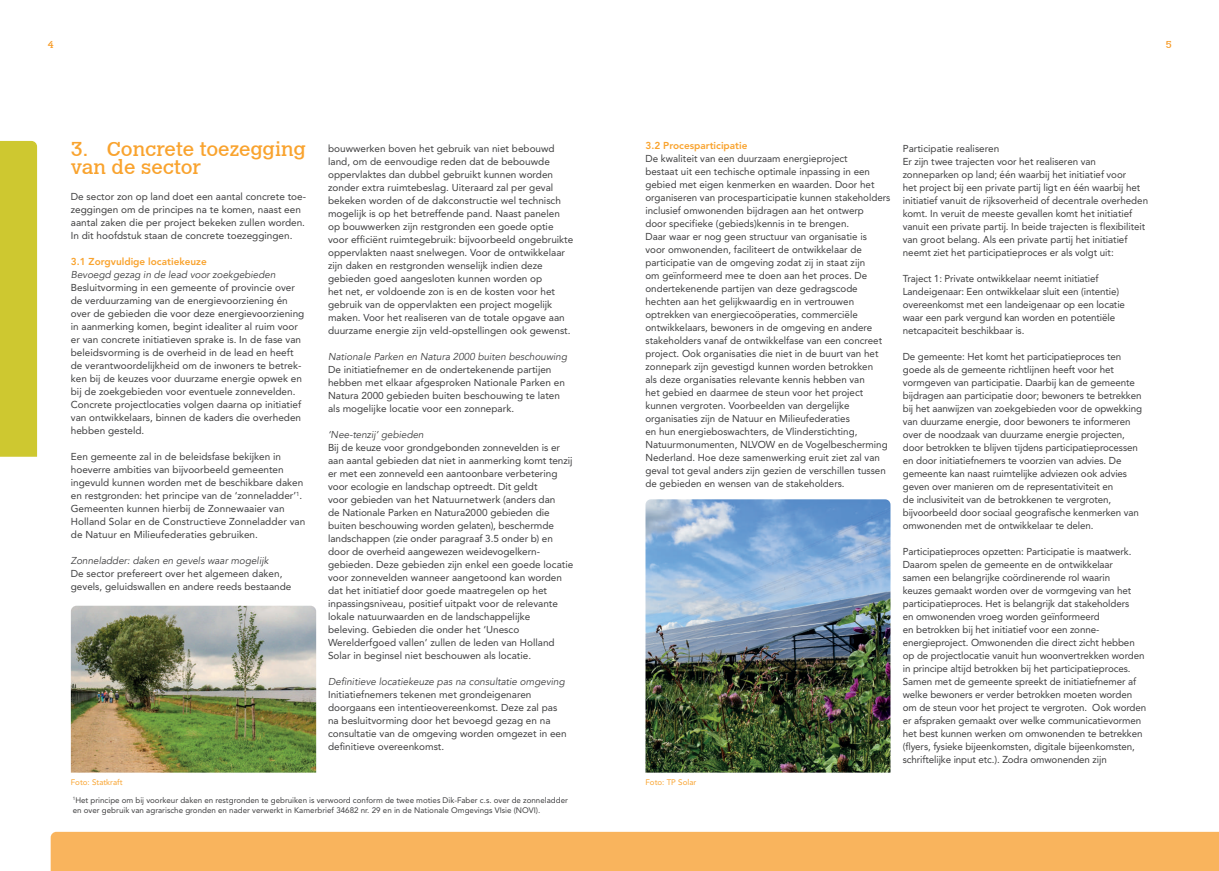
<style>
.page{position:relative;width:1219px;height:871px;background:#fff}
.page>*{position:absolute;margin:0;border:0;box-sizing:border-box;transform-origin:0 0}
.t1{font:20px/18px "Calvert";color:#f9a32e}
.t2{font:10px/13px "Avenir";color:#3e3e3f}
.t3{font:italic 10px "Avenir";color:#3e3e3f}
.t4{font:800 10px "Avenir LT Std";color:#f9a32e}
.t5{font:10px "Calvert";color:#f79a24}
.t6{font:8px/9.6px "Avenir";color:#3e3e3f}
.t7{font:8px "Avenir";color:#f9a32e}
</style>
<div class="page">
<div style="left:0;top:141px;width:37px;height:315px;background:#cec830"></div>
<img style="left:71px;top:605px;width:245px;height:167px">
<div style="left:51px;top:831px;width:1168px;height:39px;background:#f9b45d"></div>
<img style="left:645px;top:499px;width:245px;height:273px">
<p class="t5" style="left:48px;top:38px;width:7px">4</p>
<p class="t5" style="left:1166px;top:38px;width:7px">5</p>
<h1 class="t1" style="left:71px;top:140px;width:237px">3. Concrete toezegging van de sector</h1>
<p class="t2" style="left:71px;top:190px;width:237px">De sector zon op land doet een aantal concrete toe&shy;zeggingen om de principes na te komen, naast een aantal zaken die per project bekeken zullen worden.<br>In dit hoofdstuk staan de concrete toezeggingen.</p>
<p class="t4" style="left:71px;top:255px;width:137px">3.1 Zorgvuldige locatiekeuze</p>
<p class="t3" style="left:71px;top:268px;width:206px">Bevoegd gezag in de lead voor zoekgebieden</p>
<p class="t2" style="left:71px;top:281px;width:235px">Besluitvorming in een gemeente of provincie over de verduurzaming van de energievoorziening én over de gebieden die voor deze energievoorziening in aanmerking komen, begint idealiter al ruim voor er van concrete initiatieven sprake is. In de fase van beleidsvorming is de overheid in de lead en heeft de verantwoordelijkheid om de inwoners te betrek&shy;ken bij de keuzes voor duurzame energie opwek en bij de zoekgebieden voor eventuele zonnevelden.<br>Concrete projectlocaties volgen daarna op initiatief van ontwikkelaars, binnen de kaders die overheden hebben gesteld.</p>
<p class="t2" style="left:71px;top:450px;width:236px">Een gemeente zal in de beleidsfase bekijken in hoeverre ambities van bijvoorbeeld gemeenten ingevuld kunnen worden met de beschikbare daken en restgronden: het principe van de ‘zonneladder’<sup>1</sup>.<br>Gemeenten kunnen hierbij de Zonnewaaier van Holland Solar en de Constructieve Zonneladder van de Natuur en Milieufederaties gebruiken.</p>
<p class="t3" style="left:71px;top:554px;width:199px">Zonneladder: daken en gevels waar mogelijk</p>
<p class="t2" style="left:71px;top:567px;width:222px">De sector prefereert over het algemeen daken, gevels, geluidswallen en andere reeds bestaande</p>
<p class="t2" style="left:328px;top:142px;width:247px">bouwwerken boven het gebruik van niet bebouwd land, om de eenvoudige reden dat de bebouwde oppervlaktes dan dubbel gebruikt kunnen worden zonder extra ruimtebeslag. Uiteraard zal per geval bekeken worden of de dakconstructie wel technisch mogelijk is op het betreffende pand. Naast panelen op bouwwerken zijn restgronden een goede optie voor efficiënt ruimtegebruik: bijvoorbeeld ongebruikte oppervlakten naast snelwegen. Voor de ontwikkelaar zijn daken en restgronden wenselijk indien deze gebieden goed aangesloten kunnen worden op<br>het net, er voldoende zon is en de kosten voor het gebruik van de oppervlakten een project mogelijk maken. Voor het realiseren van de totale opgave aan duurzame energie zijn veld-opstellingen ook gewenst.</p>
<p class="t3" style="left:328px;top:350px;width:241px">Nationale Parken en Natura 2000 buiten beschouwing</p>
<p class="t2" style="left:328px;top:363px;width:238px">De initiatiefnemer en de ondertekenende partijen hebben met elkaar afgesproken Nationale Parken en Natura 2000 gebieden buiten beschouwing te laten als mogelijke locatie voor een zonnepark.</p>
<p class="t3" style="left:328px;top:428px;width:97px">‘Nee-tenzij’ gebieden</p>
<p class="t2" style="left:328px;top:441px;width:247px">Bij de keuze voor grondgebonden zonnevelden is er aan aantal gebieden dat niet in aanmerking komt tenzij er met een zonneveld een aantoonbare verbetering voor ecologie en landschap optreedt. Dit geldt<br>voor gebieden van het Natuurnetwerk (anders dan<br>de Nationale Parken en Natura2000 gebieden die buiten beschouwing worden gelaten), beschermde landschappen (zie onder paragraaf 3.5 onder b) en door de overheid aangewezen weidevogelkern&shy;gebieden. Deze gebieden zijn enkel een goede locatie voor zonnevelden wanneer aangetoond kan worden dat het initiatief door goede maatregelen op het inpassingsniveau, positief uitpakt voor de relevante lokale natuurwaarden en de landschappelijke beleving. Gebieden die onder het ‘Unesco Werelderfgoed vallen’ zullen de leden van Holland Solar in beginsel niet beschouwen als locatie.</p>
<p class="t3" style="left:328px;top:675px;width:238px">Definitieve locatiekeuze pas na consultatie omgeving</p>
<p class="t2" style="left:328px;top:688px;width:240px">Initiatiefnemers tekenen met grondeigenaren doorgaans een intentieovereenkomst. Deze zal pas na besluitvorming door het bevoegd gezag en na consultatie van de omgeving worden omgezet in een definitieve overeenkomst.</p>
<p class="t4" style="left:645px;top:139px;width:104px">3.2 Procesparticipatie</p>
<p class="t2" style="left:645px;top:152px;width:246px">De kwaliteit van een duurzaam energieproject<br>bestaat uit een techische optimale inpassing in een gebied met eigen kenmerken en waarden. Door het organiseren van procesparticipatie kunnen stakeholders inclusief omwonenden bijdragen aan het ontwerp<br>door specifieke (gebieds)kennis in te brengen.<br>Daar waar er nog geen structuur van organisatie is<br>voor omwonenden, faciliteert de ontwikkelaar de participatie van de omgeving zodat zij in staat zijn<br>om geïnformeerd mee te doen aan het proces. De ondertekenende partijen van deze gedragscode hechten aan het gelijkwaardig en in vertrouwen optrekken van energiecoöperaties, commerciële ontwikkelaars, bewoners in de omgeving en andere stakeholders vanaf de ontwikkelfase van een concreet project. Ook organisaties die niet in de buurt van het zonnepark zijn gevestigd kunnen worden betrokken<br>als deze organisaties relevante kennis hebben van<br>het gebied en daarmee de steun voor het project kunnen vergroten. Voorbeelden van dergelijke organisaties zijn de Natuur en Milieufederaties<br>en hun energieboswachters, de Vlinderstichting, Natuurmonumenten, NLVOW en de Vogelbescherming Nederland. Hoe deze samenwerking eruit ziet zal van geval tot geval anders zijn gezien de verschillen tussen de gebieden en wensen van de stakeholders.</p>
<p class="t2" style="left:903px;top:142px;width:247px">Participatie realiseren<br>Er zijn twee trajecten voor het realiseren van zonneparken op land; één waarbij het initiatief voor<br>het project bij een private partij ligt en één waarbij het initiatief vanuit de rijksoverheid of decentrale overheden komt. In veruit de meeste gevallen komt het initiatief vanuit een private partij. In beide trajecten is flexibiliteit van groot belang. Als een private partij het initiatief neemt ziet het participatieproces er als volgt uit:</p>
<p class="t2" style="left:903px;top:272px;width:224px">Traject 1: Private ontwikkelaar neemt initiatief Landeigenaar: Een ontwikkelaar sluit een (intentie) overeenkomst met een landeigenaar op een locatie waar een park vergund kan worden en potentiële netcapaciteit beschikbaar is.</p>
<p class="t2" style="left:903px;top:350px;width:241px">De gemeente: Het komt het participatieproces ten goede als de gemeente richtlijnen heeft voor het vormgeven van participatie. Daarbij kan de gemeente bijdragen aan participatie door; bewoners te betrekken bij het aanwijzen van zoekgebieden voor de opwekking van duurzame energie, door bewoners te informeren over de noodzaak van duurzame energie projecten, door betrokken te blijven tijdens participatieprocessen en door initiatiefnemers te voorzien van advies. De gemeente kan naast ruimtelijke adviezen ook advies geven over manieren om de representativiteit en<br>de inclusiviteit van de betrokkenen te vergroten, bijvoorbeeld door sociaal geografische kenmerken van omwonenden met de ontwikkelaar te delen.</p>
<p class="t2" style="left:903px;top:545px;width:245px">Participatieproces opzetten: Participatie is maatwerk.<br>Daarom spelen de gemeente en de ontwikkelaar<br>samen een belangrijke coördinerende rol waarin<br>keuzes gemaakt worden over de vormgeving van het participatieproces. Het is belangrijk dat stakeholders<br>en omwonenden vroeg worden geïnformeerd<br>en betrokken bij het initiatief voor een zonne&shy;energieproject. Omwonenden die direct zicht hebben op de projectlocatie vanuit hun woonvertrekken worden in principe altijd betrokken bij het participatieproces.<br>Samen met de gemeente spreekt de initiatiefnemer af welke bewoners er verder betrokken moeten worden om de steun voor het project te vergroten. Ook worden er afspraken gemaakt over welke communicatievormen het best kunnen werken om omwonenden te betrekken (flyers, fysieke bijeenkomsten, digitale bijeenkomsten, schriftelijke input etc.). Zodra omwonenden zijn</p>
<p class="t7" style="left:71px;top:776px;width:53px">Foto: Statkraft</p>
<p class="t7" style="left:645px;top:776px;width:52px">Foto: TP Solar</p>
<p class="t6" style="left:73px;top:795px;width:497px"><sup>1</sup>Het principe om bij voorkeur daken en restgronden te gebruiken is verwoord conform de twee moties Dik-Faber c.s. over de zonneladder en over gebruik van agrarische gronden en nader verwerkt in Kamerbrief 34682 nr. 29 en in de Nationale Omgevings VIsie (NOVI).</p>
</div>
